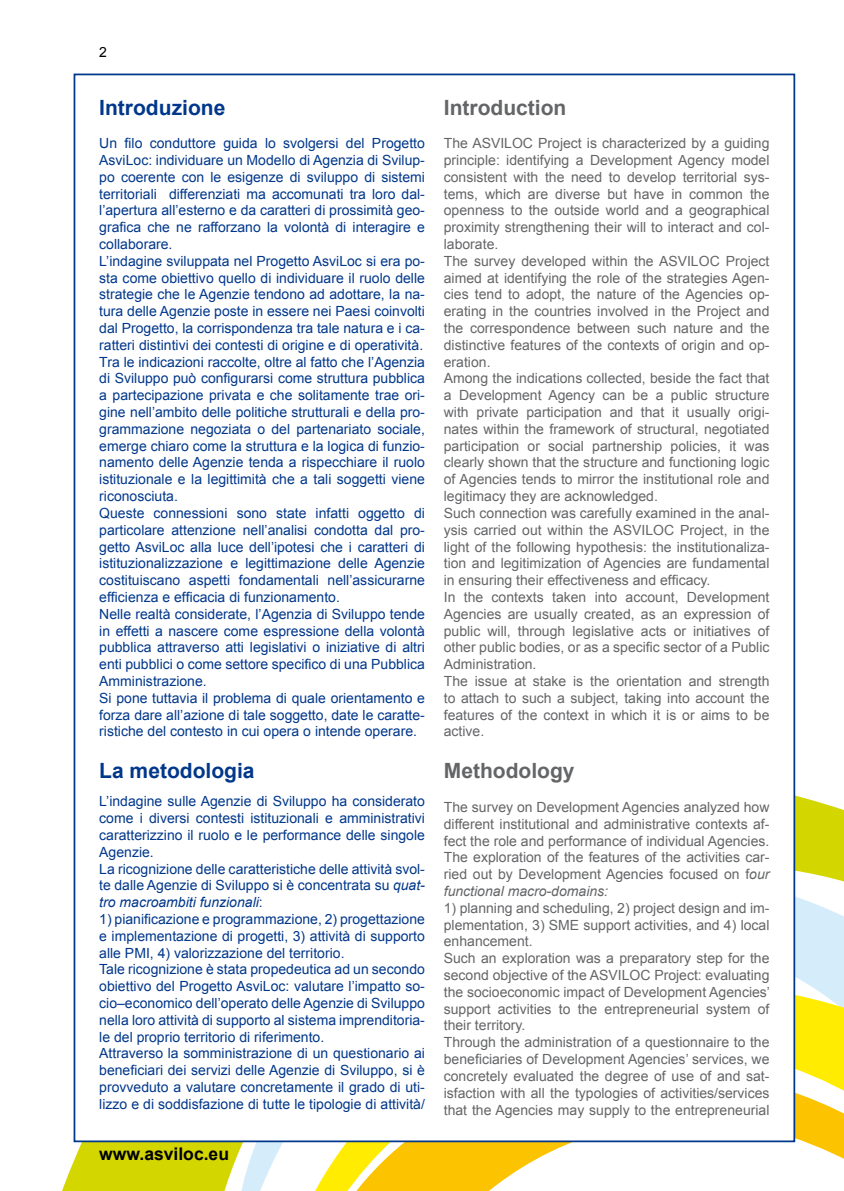
<style>
.page{position:relative;width:844px;height:1191px;background:#fff}
.page>*{position:absolute;margin:0;border:0;box-sizing:border-box;transform-origin:0 0}
.t1{font:700 21px "Arial";color:#00378b}
.t2{font:700 21px "Arial";color:#646567}
.t3{font:700 17.5px "Arial";color:#000}
.t4{font:14px/16.8px "Arial";color:#00378b}
.t5{font:14px/16.8px "Arial";color:#646567}
.t6{font:14px "Arial";color:#000}
.s1{font-style:italic}
</style>
<div class="page">
<svg style="left:62px;top:652px;width:781px;height:539px"></svg>
<svg style="left:280px;top:935px;width:563px;height:256px"></svg>
<div style="left:74px;top:74px;width:720px;height:1067px;background:#fff"></div>
<p class="t6" style="left:99px;top:43px;width:9px">2</p>
<h1 class="t1" style="left:99px;top:93px;width:128px">Introduzione</h1>
<p class="t4" style="left:99px;top:135px;width:327px">Un filo conduttore guida lo svolgersi del Progetto AsviLoc: individuare un Modello di Agenzia di Svilup&shy;po coerente con le esigenze di sviluppo di sistemi territoriali differenziati ma accomunati tra loro dal&shy;l’apertura all’esterno e da caratteri di prossimità geo&shy;grafica che ne rafforzano la volontà di interagire e collaborare.<br>L’indagine sviluppata nel Progetto AsviLoc si era po&shy;sta come obiettivo quello di individuare il ruolo delle strategie che le Agenzie tendono ad adottare, la na&shy;tura delle Agenzie poste in essere nei Paesi coinvolti dal Progetto, la corrispondenza tra tale natura e i ca&shy;ratteri distintivi dei contesti di origine e di operatività.<br>Tra le indicazioni raccolte, oltre al fatto che l’Agenzia di Sviluppo può configurarsi come struttura pubblica a partecipazione privata e che solitamente trae ori&shy;gine nell’ambito delle politiche strutturali e della pro&shy;grammazione negoziata o del partenariato sociale, emerge chiaro come la struttura e la logica di funzio&shy;namento delle Agenzie tenda a rispecchiare il ruolo istituzionale e la legittimità che a tali soggetti viene riconosciuta.<br>Queste connessioni sono state infatti oggetto di particolare attenzione nell’analisi condotta dal pro&shy;getto AsviLoc alla luce dell’ipotesi che i caratteri di istituzionalizzazione e legittimazione delle Agenzie costituiscano aspetti fondamentali nell’assicurarne efficienza e efficacia di funzionamento.<br>Nelle realtà considerate, l’Agenzia di Sviluppo tende in effetti a nascere come espressione della volontà pubblica attraverso atti legislativi o iniziative di altri enti pubblici o come settore specifico di una Pubblica Amministrazione.<br>Si pone tuttavia il problema di quale orientamento e forza dare all’azione di tale soggetto, date le caratte&shy;ristiche del contesto in cui opera o intende operare.</p>
<h1 class="t1" style="left:99px;top:757px;width:157px">La metodologia</h1>
<p class="t4" style="left:99px;top:793px;width:327px">L’indagine sulle Agenzie di Sviluppo ha considerato come i diversi contesti istituzionali e amministrativi caratterizzino il ruolo e le performance delle singole Agenzie.<br>La ricognizione delle caratteristiche delle attività svol&shy;te dalle Agenzie di Sviluppo si è concentrata su <span class="s1">quat&shy;tro macroambiti funzionali</span>:</p>
<p class="t4" style="left:99px;top:911px;width:327px">1) pianificazione e programmazione, 2) progettazione e implementazione di progetti, 3) attività di supporto alle PMI, 4) valorizzazione del territorio.<br>Tale ricognizione è stata propedeutica ad un secondo obiettivo del Progetto AsviLoc: valutare l’impatto so&shy;cio–economico dell’operato delle Agenzie di Sviluppo nella loro attività di supporto al sistema imprenditoria&shy;le del proprio territorio di riferimento.<br>Attraverso la somministrazione di un questionario ai beneficiari dei servizi delle Agenzie di Sviluppo, si è provveduto a valutare concretamente il grado di uti&shy;lizzo e di soddisfazione di tutte le tipologie di attività/</p>
<p class="t3" style="left:99px;top:1142px;width:131px">www.asviloc.eu</p>
<h1 class="t2" style="left:443px;top:93px;width:124px">Introduction</h1>
<p class="t5" style="left:443px;top:135px;width:327px">The ASVILOC Project is characterized by a guiding principle: identifying a Development Agency model consistent with the need to develop territorial sys&shy;tems, which are diverse but have in common the openness to the outside world and a geographical proximity strengthening their will to interact and col&shy;laborate.<br>The survey developed within the ASVILOC Project aimed at identifying the role of the strategies Agen&shy;cies tend to adopt, the nature of the Agencies op&shy;erating in the countries involved in the Project and the correspondence between such nature and the distinctive features of the contexts of origin and op&shy;eration.<br>Among the indications collected, beside the fact that a Development Agency can be a public structure with private participation and that it usually origi&shy;nates within the framework of structural, negotiated participation or social partnership policies, it was clearly shown that the structure and functioning logic of Agencies tends to mirror the institutional role and legitimacy they are acknowledged.<br>Such connection was carefully examined in the anal&shy;ysis carried out within the ASVILOC Project, in the light of the following hypothesis: the institutionaliza&shy;tion and legitimization of Agencies are fundamental in ensuring their effectiveness and efficacy.<br>In the contexts taken into account, Development Agencies are usually created, as an expression of public will, through legislative acts or initiatives of other public bodies, or as a specific sector of a Public Administration.<br>The issue at stake is the orientation and strength to attach to such a subject, taking into account the features of the context in which it is or aims to be active.</p>
<h1 class="t2" style="left:443px;top:757px;width:132px">Methodology</h1>
<p class="t5" style="left:443px;top:799px;width:327px;text-align:justify">The survey on Development Agencies analyzed how different institutional and administrative contexts af&shy;fect the role and performance of individual Agencies.<br>The exploration of the features of the activities car&shy;ried out by Development Agencies focused on f<span class="s1">our functional macro-domains:</span></p>
<p class="t5" style="left:443px;top:899px;width:327px">1) planning and scheduling, 2) project design and im&shy;plementation, 3) SME support activities, and 4) local enhancement.<br>Such an exploration was a preparatory step for the second objective of the ASVILOC Project: evaluating the socioeconomic impact of Development Agencies’ support activities to the entrepreneurial system of their territory.<br>Through the administration of a questionnaire to the beneficiaries of Development Agencies’ services, we concretely evaluated the degree of use of and sat&shy;isfaction with all the typologies of activities/services that the Agencies may supply to the entrepreneurial</p>
</div>
